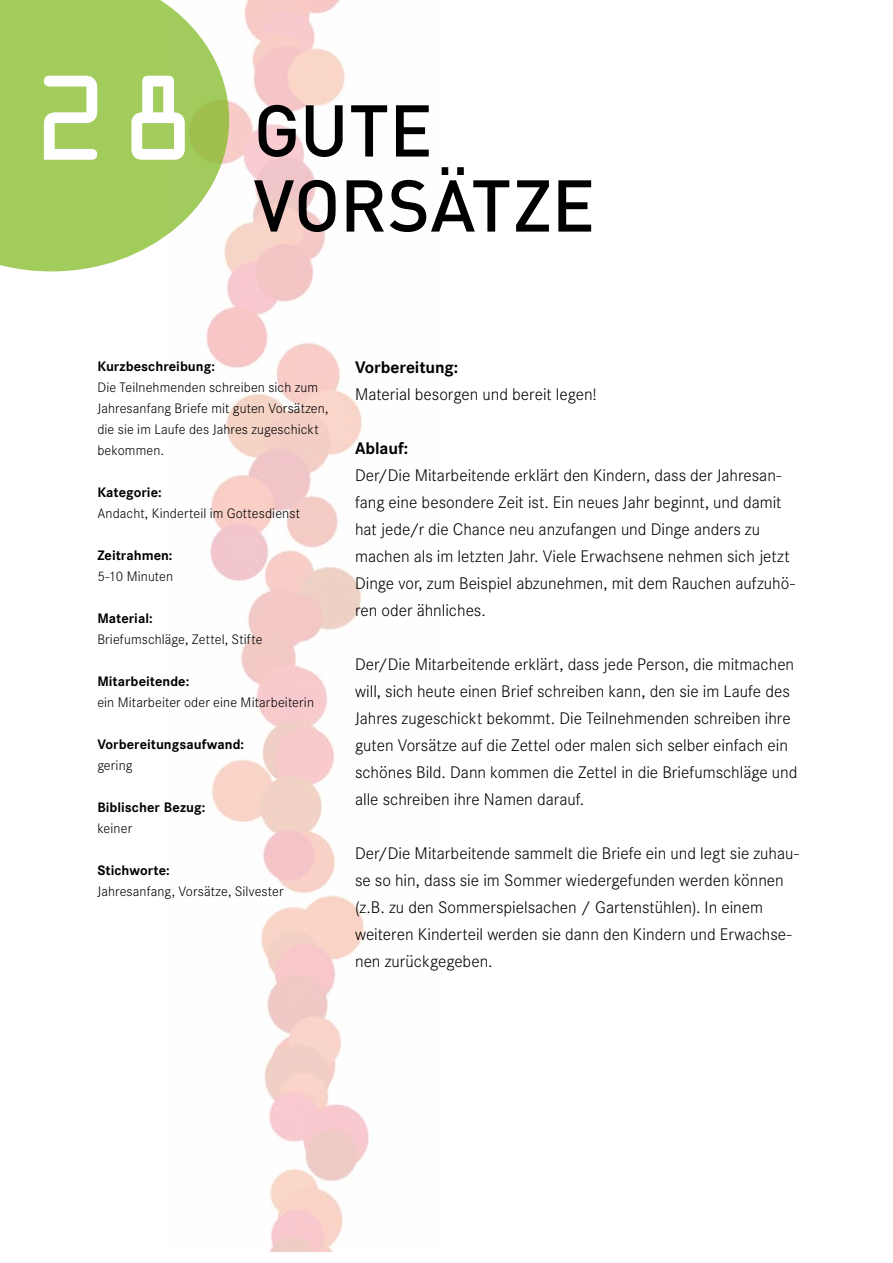
<style>
.page{position:relative;width:893px;height:1263px;background:#fff}
.page>*{position:absolute;margin:0;border:0;box-sizing:border-box;transform-origin:0 0}
.t1{font:108px "OCRA Std";color:#fff}
.t2{font:500 72px/75px "DIN";letter-spacing:-.005em;color:#000}
.t3{font:300 16.5px/27px "Corporate SBQ";color:#000}
.t4{font:700 16.5px "Corporate SBQ";letter-spacing:-.005em;color:#000}
.t5{font:300 13.5px/21px "Corporate SBQ";letter-spacing:.01em;color:#000}
.t6{font:700 13.5px "Corporate SBQ";letter-spacing:.005em;color:#000}
</style>
<div class="page">
<img style="left:206px;top:0;width:163px;height:1251px">
<svg style="left:0;top:0;width:229px;height:271px;background:#aed170"></svg>
<h1 class="t1" style="left:32px;top:71px;width:167px">28</h1>
<h2 class="t2" style="left:254px;top:91px;width:343px">GUTE<br>VORSÄTZE</h2>
<p class="t6" style="left:97px;top:358px;width:119px">Kurzbeschreibung:</p>
<p class="t5" style="left:97px;top:377px;width:233px">Die Teilnehmenden schreiben sich zum<br>Jahresanfang Briefe mit guten Vorsätzen, die sie im Laufe des Jahres zugeschickt bekommen.</p>
<p class="t6" style="left:97px;top:484px;width:66px">Kategorie:</p>
<p class="t5" style="left:97px;top:503px;width:204px">Andacht, Kinderteil im Gottesdienst</p>
<p class="t6" style="left:97px;top:547px;width:77px">Zeitrahmen:</p>
<p class="t5" style="left:97px;top:566px;width:77px">5-10 Minuten</p>
<p class="t6" style="left:97px;top:610px;width:57px">Material:</p>
<p class="t5" style="left:97px;top:629px;width:167px">Briefumschläge, Zettel, Stifte</p>
<p class="t6" style="left:97px;top:673px;width:93px">Mitarbeitende:</p>
<p class="t5" style="left:97px;top:692px;width:218px">ein Mitarbeiter oder eine Mitarbeiterin</p>
<p class="t6" style="left:97px;top:736px;width:148px">Vorbereitungsaufwand:</p>
<p class="t5" style="left:97px;top:755px;width:37px">gering</p>
<p class="t6" style="left:97px;top:799px;width:110px">Biblischer Bezug:</p>
<p class="t5" style="left:97px;top:818px;width:36px">keiner</p>
<p class="t6" style="left:97px;top:862px;width:74px">Stichworte:</p>
<p class="t5" style="left:97px;top:881px;width:188px">Jahresanfang, Vorsätze, Silvester</p>
<p class="t4" style="left:355px;top:358px;width:105px">Vorbereitung:</p>
<p class="t3" style="left:355px;top:381px;width:243px">Material besorgen und bereit legen!</p>
<p class="t4" style="left:355px;top:439px;width:55px">Ablauf:</p>
<p class="t3" style="left:355px;top:462px;width:441px">Der/Die Mitarbeitende erklärt den Kindern, dass der Jahresan&shy;fang eine besondere Zeit ist. Ein neues Jahr beginnt, und damit hat jede/r die Chance neu anzufangen und Dinge anders zu machen als im letzten Jahr. Viele Erwachsene nehmen sich jetzt Dinge vor, zum Beispiel abzunehmen, mit dem Rauchen aufzuhö&shy;ren oder ähnliches.</p>
<p class="t3" style="left:355px;top:651px;width:444px">Der/Die Mitarbeitende erklärt, dass jede Person, die mitmachen will, sich heute einen Brief schreiben kann, den sie im Laufe des Jahres zugeschickt bekommt. Die Teilnehmenden schreiben ihre guten Vorsätze auf die Zettel oder malen sich selber einfach ein schönes Bild. Dann kommen die Zettel in die Briefumschläge und alle schreiben ihre Namen darauf.</p>
<p class="t3" style="left:355px;top:840px;width:445px">Der/Die Mitarbeitende sammelt die Briefe ein und legt sie zuhau&shy;se so hin, dass sie im Sommer wiedergefunden werden können (z.B. zu den Sommerspielsachen / Gartenstühlen). In einem weiteren Kinderteil werden sie dann den Kindern und Erwachse&shy;nen zurückgegeben.</p>
</div>
